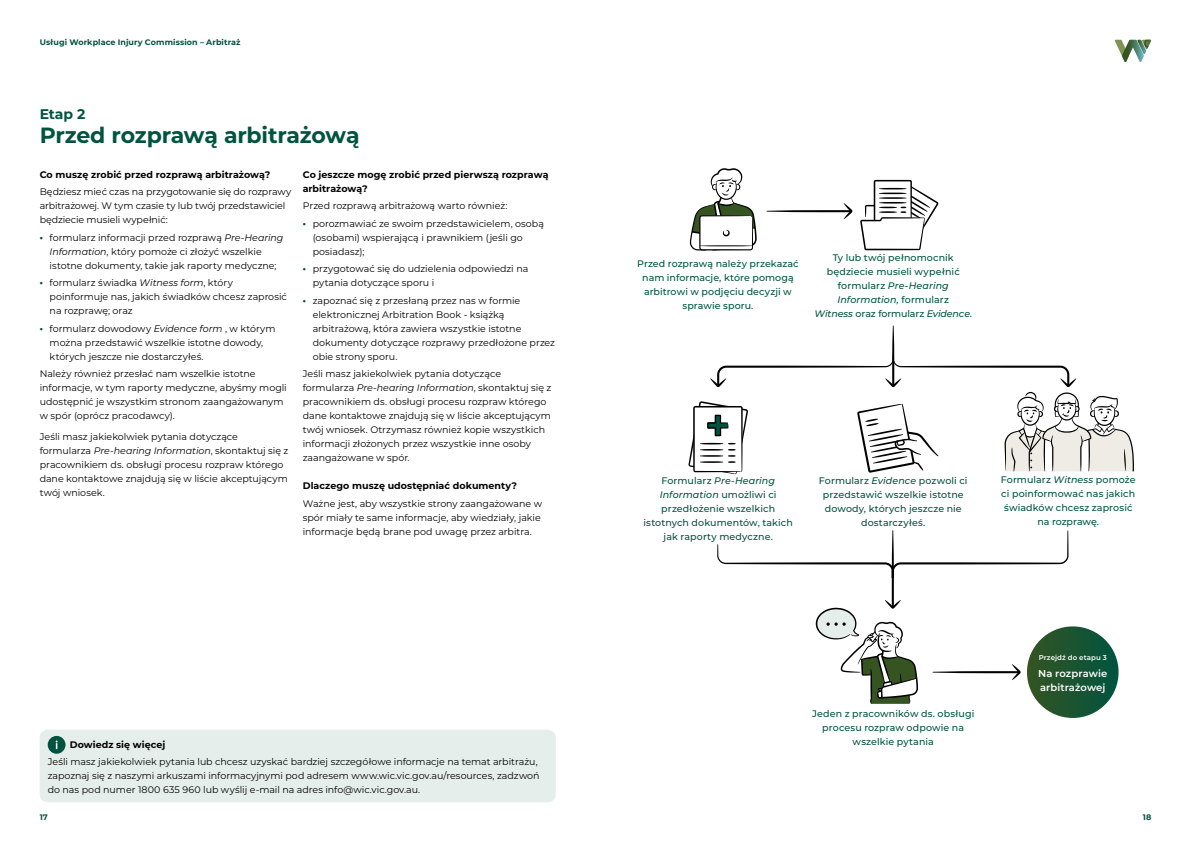
<style>
.page{position:relative;width:1191px;height:842px;background:#fff}
.page>*{position:absolute;margin:0;border:0;box-sizing:border-box;transform-origin:0 0}
.t1{font:700 22px "Montserrat";letter-spacing:-.01em;color:#00543f}
.t2{font:700 14px "Montserrat";color:#00543f}
.t3{font:600 10px/14px "Montserrat";letter-spacing:.01em;color:#fff}
.t4{font:9.5px/14px "Montserrat";color:#000}
.t5{font:500 9.5px/14px "Montserrat";letter-spacing:.01em;color:#00543f;text-align:center}
.t6{font:700 9.5px/14px "Montserrat";letter-spacing:.005em;color:#000}
.t7{font:700 8px "Montserrat";letter-spacing:.01em;color:#00543f}
.t8{font:600 7px "Montserrat";letter-spacing:.01em;color:#fff}
.s1{font-family:"Calibre";font-weight:300;color:#00543f}
.s2{font-style:italic}
</style>
<div class="page">
<svg style="left:690px;top:168px;width:66px;height:82px"></svg>
<svg style="left:860px;top:180px;width:78px;height:70px"></svg>
<svg style="left:1027px;top:626px;width:91px;height:92px;background:#135536"></svg>
<svg style="left:688px;top:325px;width:446px;height:150px"></svg>
<svg style="left:717px;top:530px;width:351px;height:174px"></svg>
<svg style="left:766px;top:203px;width:86px;height:17px"></svg>
<svg style="left:1114px;top:40px;width:37px;height:22px"></svg>
<div style="left:40px;top:730px;width:516px;height:72px;background:#e6eeec;border-radius:8px"></div>
<div style="left:48px;top:736px;width:18px;height:18px;background:#00543f;border-radius:50%"></div>
<svg style="left:56px;top:740px;width:2px;height:9px"></svg>
<p class="t7" style="left:40px;top:37px;width:202px">Usługi Workplace Injury Commission – Arbitraż</p>
<h2 class="t2" style="left:40px;top:104px;width:47px">Etap 2</h2>
<h1 class="t1" style="left:40px;top:120px;width:321px">Przed rozprawą arbitrażową</h1>
<p class="t6" style="left:303px;top:167px;width:247px">Co jeszcze mogę zrobić przed pierwszą rozprawą arbitrażową?</p>
<p class="t4" style="left:303px;top:198px;width:206px">Przed rozprawą arbitrażową warto również:</p>
<p class="t4" style="left:313px;top:216px;width:233px;text-indent:-10px"><span class="s1">•</span> porozmawiać ze swoim przedstawicielem, osobą (osobami) wspierającą i prawnikiem (jeśli go posiadasz);</p>
<p class="t4" style="left:313px;top:261px;width:217px;text-indent:-10px"><span class="s1">•</span> przygotować się do udzielenia odpowiedzi na pytania dotyczące sporu i</p>
<p class="t4" style="left:313px;top:293px;width:244px;text-indent:-10px"><span class="s1">•</span> zapoznać się z przesłaną przez nas w formie elektronicznej Arbitration Book - książką arbitrażową, która zawiera wszystkie istotne dokumenty dotyczące rozprawy przedłożone przez obie strony sporu.</p>
<p class="t4" style="left:303px;top:366px;width:250px">Jeśli masz jakiekolwiek pytania dotyczące formularza <span class="s2">Pre-hearing Information</span>, skontaktuj się z pracownikiem ds. obsługi procesu rozpraw którego dane kontaktowe znajdują się w liście akceptującym twój wniosek. Otrzymasz również kopie wszystkich informacji złożonych przez wszystkie inne osoby zaangażowane w spór.</p>
<p class="t6" style="left:303px;top:478px;width:216px">Dlaczego muszę udostępniać dokumenty?</p>
<p class="t4" style="left:303px;top:496px;width:241px">Ważne jest, aby wszystkie strony zaangażowane w spór miały te same informacje, aby wiedziały, jakie informacje będą brane pod uwagę przez arbitra.</p>
<p class="t6" style="left:40px;top:167px;width:232px">Co muszę zrobić przed rozprawą arbitrażową?</p>
<p class="t4" style="left:40px;top:184px;width:253px">Będziesz mieć czas na przygotowanie się do rozprawy arbitrażowej. W tym czasie ty lub twój przedstawiciel będziecie musieli wypełnić:</p>
<p class="t4" style="left:50px;top:230px;width:235px;text-indent:-10px"><span class="s1">•</span> formularz informacji przed rozprawą <span class="s2">Pre-Hearing<br>Information</span>, który pomoże ci złożyć wszelkie istotne dokumenty, takie jak raporty medyczne;</p>
<p class="t4" style="left:50px;top:275px;width:239px;text-indent:-10px"><span class="s1">•</span> formularz świadka <span class="s2">Witness form</span>, który poinformuje nas, jakich świadków chcesz zaprosić na rozprawę; oraz</p>
<p class="t4" style="left:50px;top:321px;width:227px;text-indent:-10px"><span class="s1">•</span> formularz dowodowy <span class="s2">Evidence form</span> , w którym można przedstawić wszelkie istotne dowody, których jeszcze nie dostarczyłeś.</p>
<p class="t4" style="left:40px;top:366px;width:249px">Należy również przesłać nam wszelkie istotne informacje, w tym raporty medyczne, abyśmy mogli udostępnić je wszystkim stronom zaangażowanym w spór (oprócz pracodawcy).</p>
<p class="t4" style="left:40px;top:429px;width:250px">Jeśli masz jakiekolwiek pytania dotyczące formularza <span class="s2">Pre-hearing Information</span>, skontaktuj się z pracownikiem ds. obsługi procesu rozpraw którego dane kontaktowe znajdują się w liście akceptującym twój wniosek.</p>
<p class="t6" style="left:70px;top:737px;width:97px">Dowiedz się więcej</p>
<p class="t4" style="left:48px;top:755px;width:493px">Jeśli masz jakiekolwiek pytania lub chcesz uzyskać bardziej szczegółowe informacje na temat arbitrażu, zapoznaj się z naszymi arkuszami informacyjnymi pod adresem www.wic.vic.gov.au/resources, zadzwoń do nas pod numer 1800 635 960 lub wyślij e-mail na adres info@wic.vic.gov.au.</p>
<p class="t5" style="left:637px;top:257px;width:163px">Przed rozprawą należy przekazać nam informacje, które pomogą arbitrowi w podjęciu decyzji w sprawie sporu.</p>
<p class="t5" style="left:814px;top:250px;width:159px">Ty lub twój pełnomocnik będziecie musieli wypełnić formularz <span class="s2">Pre-Hearing<br>Information,</span> formularz<br><span class="s2">Witness</span> oraz formularz <span class="s2">Evidence</span>.</p>
<p class="t5" style="left:643px;top:473px;width:151px">Formularz <span class="s2">Pre-Hearing<br>Information</span> umożliwi ci przedłożenie wszelkich istotnych dokumentów, takich jak raporty medyczne.</p>
<p class="t5" style="left:819px;top:473px;width:150px">Formularz <span class="s2">Evidence</span> pozwoli ci przedstawić wszelkie istotne dowody, których jeszcze nie dostarczyłeś.</p>
<p class="t5" style="left:1000px;top:472px;width:136px">Formularz <span class="s2">Witness</span> pomoże ci poinformować nas jakich świadków chcesz zaprosić na rozprawę.</p>
<p class="t5" style="left:812px;top:707px;width:164px">Jeden z pracowników ds. obsługi procesu rozpraw odpowie na wszelkie pytania</p>
<p class="t8" style="left:1038px;top:652px;width:69px">Przejdź do etapu 3</p>
<p class="t3" style="left:1038px;top:666px;width:71px">Na rozprawie arbitrażowej</p>
<p class="t7" style="left:40px;top:811px;width:10px">17</p>
<p class="t7" style="left:1142px;top:811px;width:10px">18</p>
</div>
